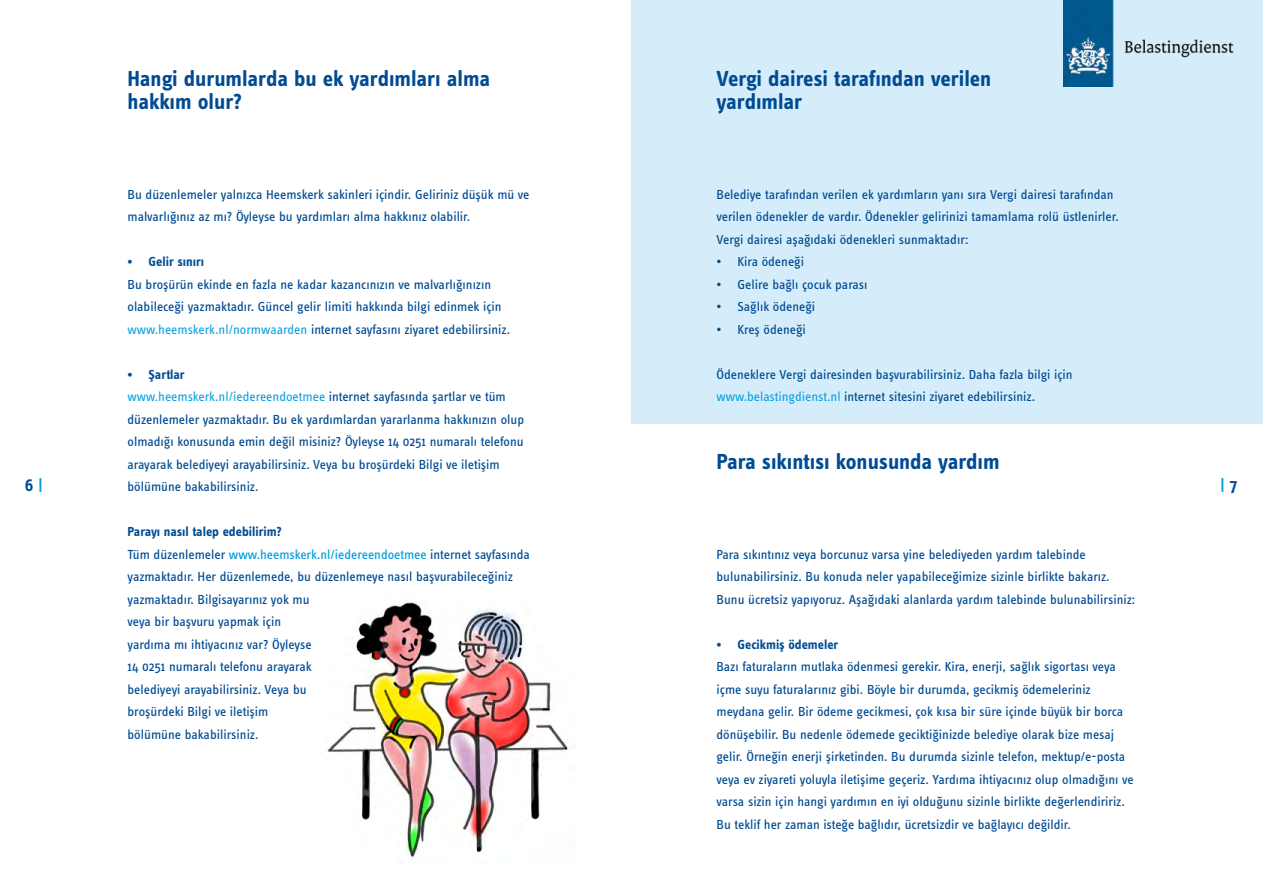
<style>
.page{position:relative;width:1263px;height:893px;background:#fff}
.page>*{position:absolute;margin:0;border:0;box-sizing:border-box;transform-origin:0 0}
.kopje{font:700 22.5px/22.5px "Info Text Pro";color:#004b93}
.Bodytekst{font:600 18px "Info Text Pro";color:#004b93}
.Bodytekst-2{font:600 18px "Info Text Pro";color:#009ee0}
.Bodytekst-3{font:13.5px/22.5px "Info Text Pro";color:#004b93}
.Bodytekst-4{font:700 13.5px "Info Text Pro";color:#004b93}
.s1{color:#009ee0}
.s2{color:#004b93}
</style>
<div class="page">
<div style="left:631px;top:0;width:632px;height:424px;background:#d5edfa"></div>
<img style="left:327px;top:602px;width:244px;height:256px">
<img style="left:1063px;top:0;width:171px;height:87px">
<p class="kopje" style="left:128px;top:67px;width:364px">Hangi durumlarda bu ek yardımları alma hakkım olur?</p>
<p class="kopje" style="left:716px;top:67px;width:276px">Vergi dairesi tarafından verilen yardımlar</p>
<p class="Bodytekst-3" style="left:128px;top:183px;width:403px">Bu düzenlemeler yalnızca Heemskerk sakinleri içindir. Geliriniz düşük mü ve malvarlığınız az mı? Öyleyse bu yardımları alma hakkınız olabilir.</p>
<p class="Bodytekst-4" style="left:128px;top:254px;width:78px">• Gelir sınırı</p>
<p class="Bodytekst-3" style="left:128px;top:273px;width:384px">Bu broşürün ekinde en fazla ne kadar kazancınızın ve malvarlığınızın olabileceği yazmaktadır. Güncel gelir limiti hakkında bilgi edinmek için <span class="s1">www.heemskerk.nl/normwaarden</span> internet sayfasını ziyaret edebilirsiniz.</p>
<p class="Bodytekst-4" style="left:128px;top:366px;width:59px">• Şartlar</p>
<p class="Bodytekst-3" style="left:128px;top:385px;width:398px"><span class="s1">www.heemskerk.nl/iedereendoetmee</span> internet sayfasında şartlar ve tüm düzenlemeler yazmaktadır. Bu ek yardımlardan yararlanma hakkınızın olup olmadığı konusunda emin değil misiniz? Öyleyse 14 0251 numaralı telefonu arayarak belediyeyi arayabilirsiniz. Veya bu broşürdeki Bilgi ve iletişim bölümüne bakabilirsiniz.</p>
<p class="Bodytekst-4" style="left:128px;top:524px;width:156px">Parayı nasıl talep edebilirim?</p>
<p class="Bodytekst-3" style="left:128px;top:543px;width:404px">Tüm düzenlemeler <span class="s1">www.heemskerk.nl/iedereendoetmee</span> internet sayfasında yazmaktadır. Her düzenlemede, bu düzenlemeye nasıl başvurabileceğiniz yazmaktadır. Bilgisayarınız yok mu<br>veya bir başvuru yapmak için<br>yardıma mı ihtiyacınız var? Öyleyse<br>14 0251 numaralı telefonu arayarak<br>belediyeyi arayabilirsiniz. Veya bu<br>broşürdeki Bilgi ve iletişim<br>bölümüne bakabilirsiniz.</p>
<p class="Bodytekst-3" style="left:716px;top:183px;width:404px">Belediye tarafından verilen ek yardımların yanı sıra Vergi dairesi tarafından verilen ödenekler de vardır. Ödenekler gelirinizi tamamlama rolü üstlenirler.<br>Vergi dairesi aşağıdaki ödenekleri sunmaktadır:</p>
<p class="Bodytekst-3" style="left:716px;top:250px;width:89px">• Kira ödeneği</p>
<p class="Bodytekst-3" style="left:716px;top:273px;width:152px">• Gelire bağlı çocuk parası</p>
<p class="Bodytekst-3" style="left:716px;top:295px;width:100px">• Sağlık ödeneği</p>
<p class="Bodytekst-3" style="left:716px;top:318px;width:91px">• Kreş ödeneği</p>
<p class="Bodytekst-3" style="left:716px;top:363px;width:357px">Ödeneklere Vergi dairesinden başvurabilirsiniz. Daha fazla bilgi için <span class="s1">www.belastingdienst.nl</span> internet sitesini ziyaret edebilirsiniz.</p>
<p class="kopje" style="left:716px;top:450px;width:285px">Para sıkıntısı konusunda yardım</p>
<p class="Bodytekst" style="left:25px;top:475px;width:19px">6 <span class="s1">|</span></p>
<p class="Bodytekst-2" style="left:1220px;top:475px;width:18px">| <span class="s2">7</span></p>
<p class="Bodytekst-3" style="left:716px;top:543px;width:420px">Para sıkıntınız veya borcunuz varsa yine belediyeden yardım talebinde bulunabilirsiniz. Bu konuda neler yapabileceğimize sizinle birlikte bakarız.<br>Bunu ücretsiz yapıyoruz. Aşağıdaki alanlarda yardım talebinde bulunabilirsiniz:</p>
<p class="Bodytekst-4" style="left:716px;top:636px;width:123px">• Gecikmiş ödemeler</p>
<p class="Bodytekst-3" style="left:716px;top:655px;width:419px">Bazı faturaların mutlaka ödenmesi gerekir. Kira, enerji, sağlık sigortası veya içme suyu faturalarınız gibi. Böyle bir durumda, gecikmiş ödemeleriniz meydana gelir. Bir ödeme gecikmesi, çok kısa bir süre içinde büyük bir borca dönüşebilir. Bu nedenle ödemede geciktiğinizde belediye olarak bize mesaj gelir. Örneğin enerji şirketinden. Bu durumda sizinle telefon, mektup/e-posta veya ev ziyareti yoluyla iletişime geçeriz. Yardıma ihtiyacınız olup olmadığını ve varsa sizin için hangi yardımın en iyi olduğunu sizinle birlikte değerlendiririz.<br>Bu teklif her zaman isteğe bağlıdır, ücretsizdir ve bağlayıcı değildir.</p>
</div>
